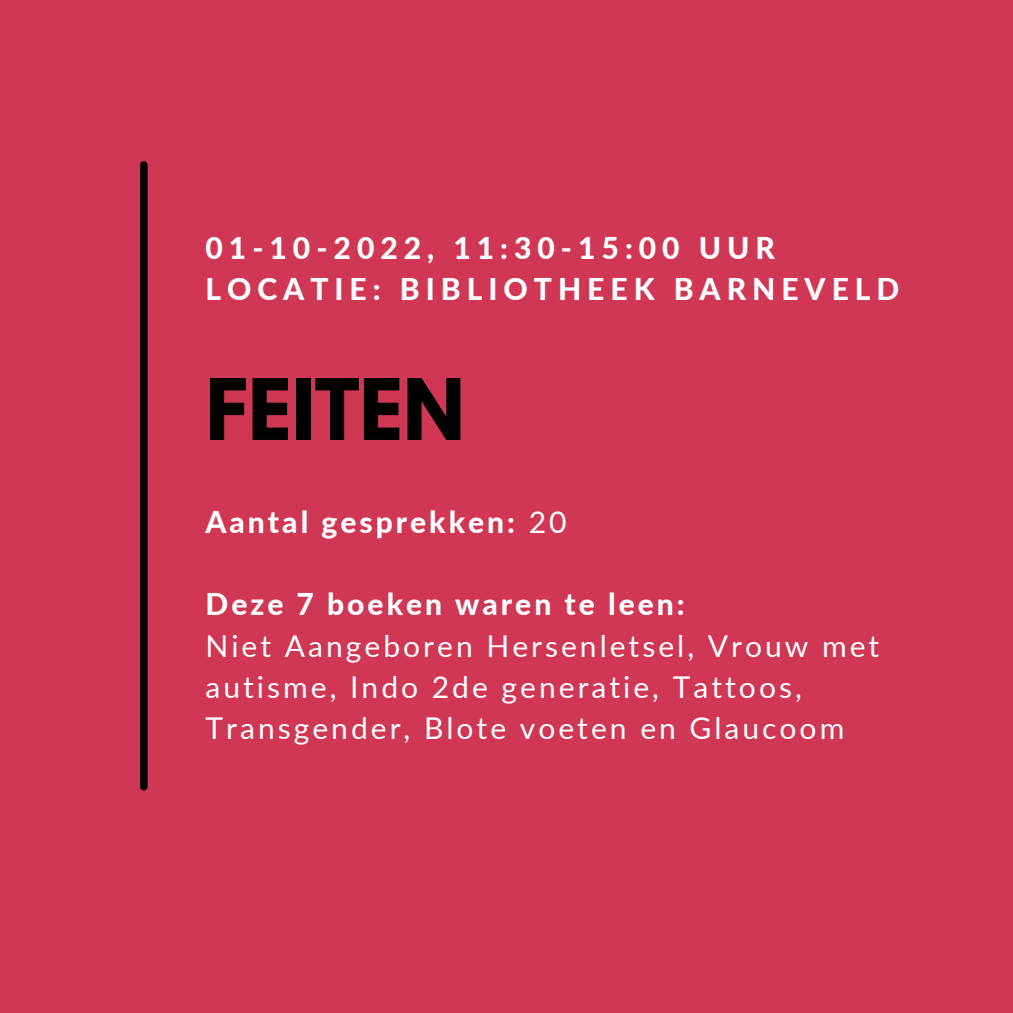
<style>
.page{position:relative;width:1013px;height:1013px;background:#fff}
.page>*{position:absolute;margin:0;border:0;box-sizing:border-box;transform-origin:0 0}
.t1{font:700 75px "League Spartan";color:#000}
.t2{font:30px/41.2px "Lato";letter-spacing:.1em;color:#fff}
.t3{font:800 30px/41.2px "Lato";letter-spacing:.2em;color:#fff}
.t4{font:800 30px "Lato";letter-spacing:.1em;color:#fff}
.s1{font-weight:400}
</style>
<div class="page">
<div style="left:0;top:0;width:1012px;height:1012px;background:#cf3754"></div>
<div style="left:140px;top:165px;width:8px;height:621px;background:#000"></div>
<p class="t3" style="left:205px;top:227px;width:695px">01-10-2022, 11:30-15:00 UUR<br>LOCATIE: BIBLIOTHEEK BARNEVELD</p>
<h1 class="t1" style="left:205px;top:372px;width:261px">FEITEN</h1>
<p class="t4" style="left:205px;top:503px;width:362px">Aantal gesprekken: <span class="s1">20</span></p>
<p class="t4" style="left:205px;top:585px;width:480px">Deze 7 boeken waren te leen:</p>
<p class="t2" style="left:205px;top:624px;width:675px">Niet Aangeboren Hersenletsel, Vrouw met autisme, Indo 2de generatie, Tattoos,<br>Transgender, Blote voeten en Glaucoom</p>
</div>
